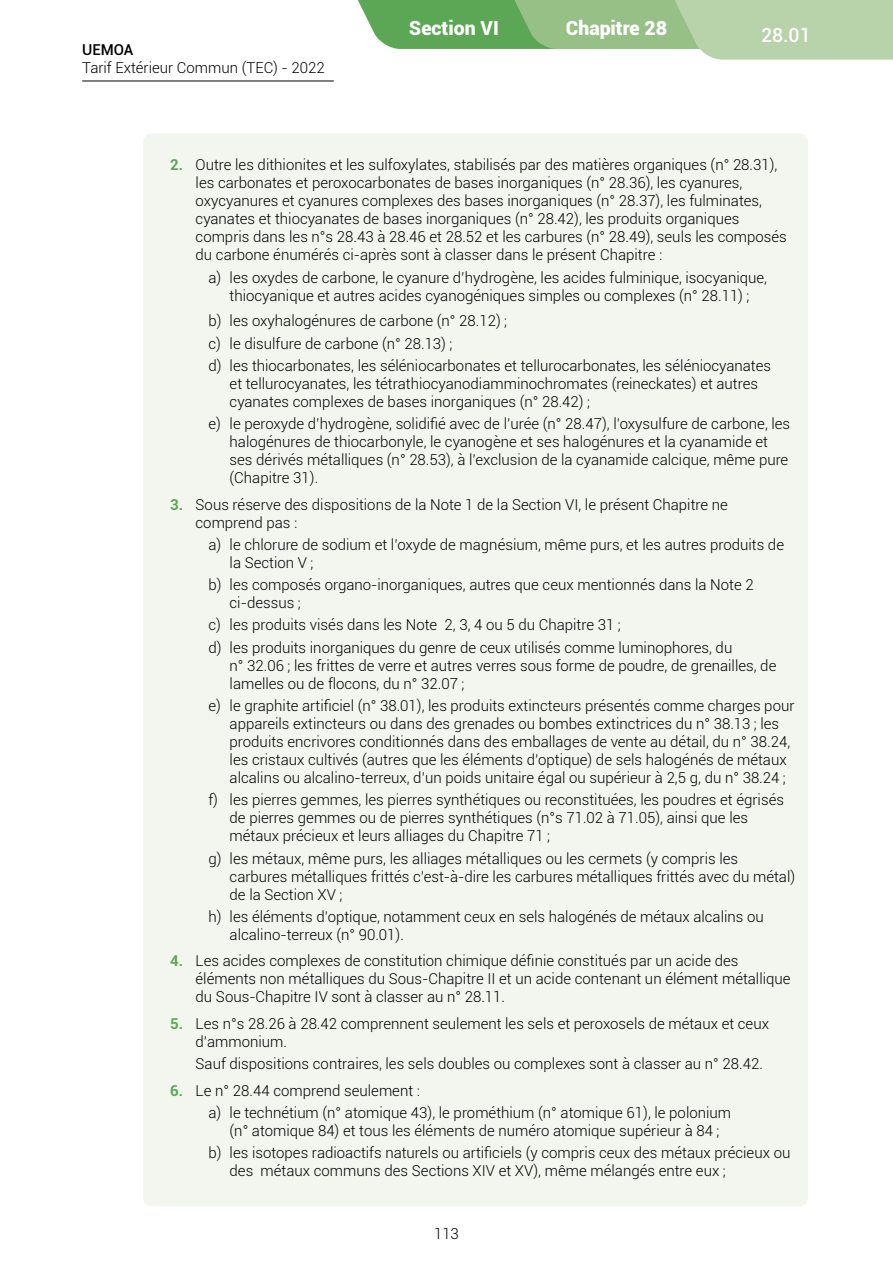
<style>
.page{position:relative;width:893px;height:1263px;background:#fff}
.page>*{position:absolute;margin:0;border:0;box-sizing:border-box;transform-origin:0 0}
.t1{font:900 19.5px "Roboto";color:#fff}
.t2{font:500 19.5px "Roboto";color:#fff}
.t3{font:300 15px/18px "Roboto";color:#000}
.t4{font:500 15px "Roboto";color:#000}
.s1{font-weight:700;color:#5ca755}
</style>
<div class="page">
<hr style="left:82px;top:81px;width:252px;height:1px;background:#000">
<svg style="left:358px;top:0;width:535px;height:60px;background:#a3c999"></svg>
<div style="left:143px;top:133px;width:665px;height:1073px;background:#f2f6ef;border-radius:9px"></div>
<p class="t4" style="left:82px;top:39px;width:53px">UEMOA</p>
<p class="t3" style="left:82px;top:58px;width:244px">Tarif Extérieur Commun (TEC) - 2022</p>
<h1 class="t1" style="left:409px;top:14px;width:91px">Section VI</h1>
<h1 class="t1" style="left:566px;top:14px;width:103px">Chapitre 28</h1>
<h1 class="t2" style="left:761px;top:21px;width:51px">28.01</h1>
<p class="t3" style="left:196px;top:156px;width:593px;text-indent:-26px"><span class="s1">2.</span> Outre les dithionites et les sulfoxylates, stabilisés par des matières organiques (n° 28.31), les carbonates et peroxocarbonates de bases inorganiques (n° 28.36), les cyanures, oxycyanures et cyanures complexes des bases inorganiques (n° 28.37), les fulminates, cyanates et thiocyanates de bases inorganiques (n° 28.42), les produits organiques compris dans les n°s 28.43 à 28.46 et 28.52 et les carbures (n° 28.49), seuls les composés du carbone énumérés ci-après sont à classer dans le présent Chapitre :</p>
<p class="t3" style="left:208px;top:268px;width:560px;text-align:center">a) les oxydes de carbone, le cyanure d’hydrogène, les acides fulminique, isocyanique, thiocyanique et autres acides cyanogéniques simples ou complexes (n° 28.11) ;</p>
<p class="t3" style="left:208px;top:310px;width:564px;line-height:22.2px">b) les oxyhalogénures de carbone (n° 28.12) ;<br>c) le disulfure de carbone (n° 28.13) ;<br>d) les thiocarbonates, les séléniocarbonates et tellurocarbonates, les séléniocyanates</p>
<p class="t3" style="left:230px;top:374px;width:530px">et tellurocyanates, les tétrathiocyanodiamminochromates (reineckates) et autres cyanates complexes de bases inorganiques (n° 28.42) ;</p>
<p class="t3" style="left:230px;top:414px;width:562px;text-indent:-21px">e) le peroxyde d’hydrogène, solidifié avec de l’urée (n° 28.47), l’oxysulfure de carbone, les halogénures de thiocarbonyle, le cyanogène et ses halogénures et la cyanamide et ses dérivés métalliques (n° 28.53), à l’exclusion de la cyanamide calcique, même pure (Chapitre 31).</p>
<p class="t3" style="left:196px;top:495px;width:534px;text-indent:-26px"><span class="s1">3.</span> Sous réserve des dispositions de la Note 1 de la Section VI, le présent Chapitre ne comprend pas :</p>
<p class="t3" style="left:230px;top:535px;width:556px;text-indent:-21px">a) le chlorure de sodium et l’oxyde de magnésium, même purs, et les autres produits de la Section V ;</p>
<p class="t3" style="left:230px;top:575px;width:526px;text-indent:-21px">b) les composés organo-inorganiques, autres que ceux mentionnés dans la Note 2 ci-dessus ;</p>
<p class="t3" style="left:208px;top:613px;width:525px;line-height:22.2px">c) les produits visés dans les Note 2, 3, 4 ou 5 du Chapitre 31 ;<br>d) les produits inorganiques du genre de ceux utilisés comme luminophores, du</p>
<p class="t3" style="left:230px;top:656px;width:548px">n° 32.06 ; les frittes de verre et autres verres sous forme de poudre, de grenailles, de lamelles ou de flocons, du n° 32.07 ;</p>
<p class="t3" style="left:230px;top:696px;width:566px;text-indent:-21px">e) le graphite artificiel (n° 38.01), les produits extincteurs présentés comme charges pour appareils extincteurs ou dans des grenades ou bombes extinctrices du n° 38.13 ; les produits encrivores conditionnés dans des emballages de vente au détail, du n° 38.24, les cristaux cultivés (autres que les éléments d’optique) de sels halogénés de métaux alcalins ou alcalino-terreux, d’un poids unitaire égal ou supérieur à 2,5 g, du n° 38.24 ;</p>
<p class="t3" style="left:230px;top:790px;width:556px;text-indent:-21px">f) les pierres gemmes, les pierres synthétiques ou reconstituées, les poudres et égrisés de pierres gemmes ou de pierres synthétiques (n°s 71.02 à 71.05), ainsi que les métaux précieux et leurs alliages du Chapitre 71 ;</p>
<p class="t3" style="left:230px;top:849px;width:567px;text-indent:-21px">g) les métaux, même purs, les alliages métalliques ou les cermets (y compris les carbures métalliques frittés c’est-à-dire les carbures métalliques frittés avec du métal) de la Section XV ;</p>
<p class="t3" style="left:230px;top:907px;width:536px;text-indent:-21px">h) les éléments d’optique, notamment ceux en sels halogénés de métaux alcalins ou alcalino-terreux (n° 90.01).</p>
<p class="t3" style="left:196px;top:951px;width:596px;text-indent:-26px"><span class="s1">4.</span> Les acides complexes de constitution chimique définie constitués par un acide des éléments non métalliques du Sous-Chapitre II et un acide contenant un élément métallique du Sous-Chapitre IV sont à classer au n° 28.11.</p>
<p class="t3" style="left:196px;top:1014px;width:575px;text-indent:-26px"><span class="s1">5.</span> Les n°s 28.26 à 28.42 comprennent seulement les sels et peroxosels de métaux et ceux d’ammonium.</p>
<p class="t3" style="left:196px;top:1054px;width:569px">Sauf dispositions contraires, les sels doubles ou complexes sont à classer au n° 28.42.</p>
<p class="t3" style="left:208px;top:1078px;width:524px;line-height:22.2px;text-indent:-38px"><span class="s1">6.</span> Le n° 28.44 comprend seulement :<br>a) le technétium (n° atomique 43), le prométhium (n° atomique 61), le polonium</p>
<p class="t3" style="left:208px;top:1119px;width:583px;line-height:22.2px;text-indent:21px">(n° atomique 84) et tous les éléments de numéro atomique supérieur à 84 ;<br>b) les isotopes radioactifs naturels ou artificiels (y compris ceux des métaux précieux ou</p>
<p class="t3" style="left:230px;top:1161px;width:497px">des métaux communs des Sections XIV et XV), même mélangés entre eux ;</p>
<p class="t3" style="left:434px;top:1224px;width:26px">113</p>
</div>
